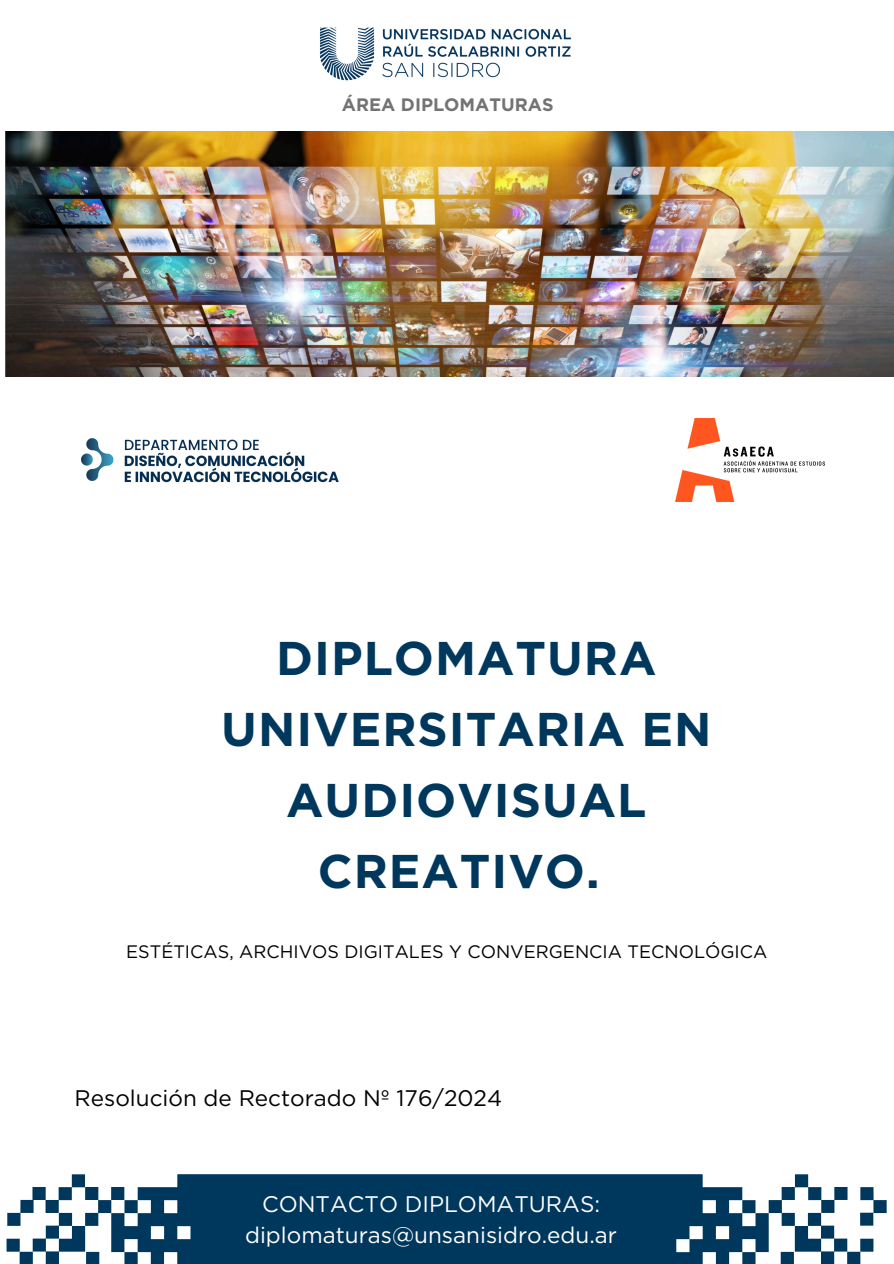
<style>
.page{position:relative;width:894px;height:1264px;background:#fff}
.page>*{position:absolute;margin:0;border:0;box-sizing:border-box;transform-origin:0 0}
.t1{font:700 47.25px/70.8px "Gotham";letter-spacing:.02em;color:#00385d;text-align:center}
.t2{font:22.5px/31.5px "Gotham";color:#fff;text-align:center}
.t3{font:22.5px "Gotham";color:#000}
.t4{font:18px "Gotham";color:#000}
.t5{font:700 18px "Gotham";color:#737373}
</style>
<div class="page">
<svg style="left:860px;top:1187px;width:26px;height:25px"></svg>
<div style="left:859px;top:1212px;width:14px;height:13px;background:#00385d"></div>
<div style="left:860px;top:1238px;width:13px;height:13px;background:#00385d"></div>
<div style="left:846px;top:1251px;width:14px;height:12px;background:#00385d"></div>
<svg style="left:768px;top:1174px;width:79px;height:89px"></svg>
<div style="left:781px;top:1186px;width:13px;height:13px;background:#00385d"></div>
<svg style="left:111px;top:1174px;width:657px;height:89px;fill:#00385d"></svg>
<div style="left:111px;top:1186px;width:13px;height:13px;background:#00385d"></div>
<svg style="left:7px;top:1174px;width:104px;height:89px"></svg>
<div style="left:85px;top:1186px;width:13px;height:13px;background:#00385d"></div>
<div style="left:124px;top:1200px;width:14px;height:13px;background:#00385d"></div>
<div style="left:124px;top:1251px;width:14px;height:12px;background:#00385d"></div>
<img style="left:5px;top:131px;width:888px;height:245px">
<img style="left:320px;top:27px;width:252px;height:54px">
<img style="left:675px;top:418px;width:149px;height:84px">
<img style="left:80px;top:438px;width:259px;height:45px">
<p class="t5" style="left:342px;top:94px;width:213px">ÁREA DIPLOMATURAS</p>
<p class="t1" style="left:221px;top:623px;width:491px">DIPLOMATURA<br>UNIVERSITARIA EN<br>AUDIOVISUAL<br>CREATIVO.</p>
<p class="t4" style="left:126px;top:940px;width:642px">ESTÉTICAS, ARCHIVOS DIGITALES Y CONVERGENCIA TECNOLÓGICA</p>
<p class="t3" style="left:74px;top:1084px;width:429px">Resolución de Rectorado Nº 176/2024</p>
<h1 class="t2" style="left:245px;top:1187px;width:373px">CONTACTO DIPLOMATURAS: diplomaturas@unsanisidro.edu.ar</h1>
</div>
